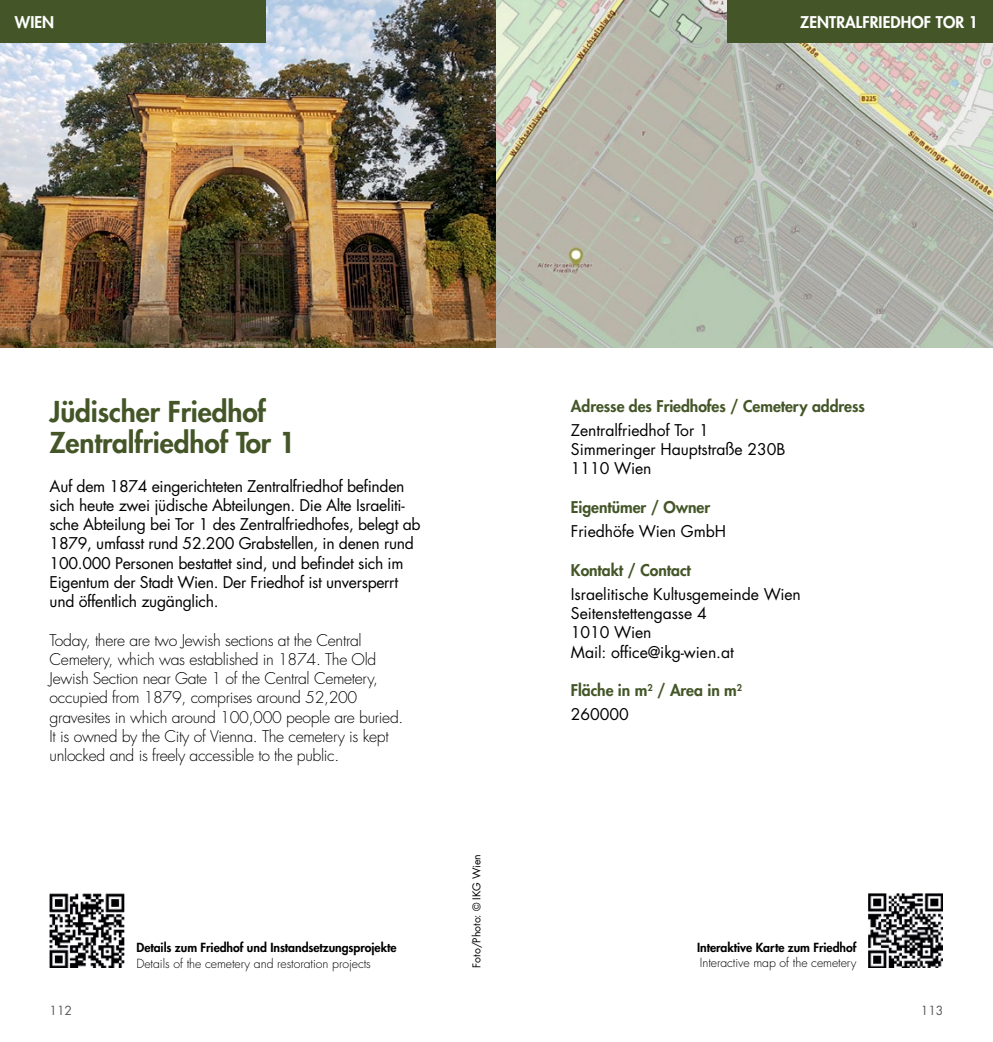
<style>
.page{position:relative;width:993px;height:1042px;background:#fff}
.page>*{position:absolute;margin:0;border:0;box-sizing:border-box;transform-origin:0 0}
.t1{font:800 28px/31.5px "Futura Std";letter-spacing:-.005em;color:#445628}
.t2{font:15.75px/19.2px "Futura Std";letter-spacing:-.02em;color:#000}
.t3{font:300 15.75px/19.2px "Futura Std";letter-spacing:-.02em;color:#000}
.t4{font:800 15.75px/24.3px "Futura Std";letter-spacing:-.005em;color:#445628}
.t5{font:800 15.75px "Futura Std";letter-spacing:.005em;color:#fff}
.t6{font:800 12.25px "Futura Std";letter-spacing:-.005em;color:#000}
.t7{font:300 12.25px "Futura Std";letter-spacing:-.005em;color:#000}
.t8{font:12.25px "Futura Std";letter-spacing:-.01em;color:#58595b}
.t9{font:10.5px "Futura Std";letter-spacing:-.005em;color:#000}
.s1{font-weight:400;color:#000}
</style>
<div class="page">
<img style="left:0;top:0;width:496px;height:347px">
<div style="left:0;top:0;width:265px;height:42px;background:#445628"></div>
<img style="left:50px;top:893px;width:74px;height:74px">
<svg style="left:496px;top:0;width:496px;height:347px;background:#b8baae"></svg>
<div style="left:727px;top:0;width:265px;height:42px;background:#445628"></div>
<img style="left:868px;top:893px;width:74px;height:74px">
<p class="t5" style="left:15px;top:12px;width:39px">WIEN</p>
<p class="t5" style="left:800px;top:12px;width:179px">ZENTRALFRIEDHOF TOR 1</p>
<h1 class="t1" style="left:50px;top:396px;width:247px">Jüdischer Friedhof<br>Zentralfriedhof Tor 1</h1>
<p class="t2" style="left:50px;top:476px;width:372px">Auf dem 1874 eingerichteten Zentralfriedhof befinden sich heute zwei jüdische Abteilungen. Die Alte Israeliti&shy;sche Abteilung bei Tor 1 des Zentralfriedhofes, belegt ab 1879, umfasst rund 52.200 Grabstellen, in denen rund 100.000 Personen bestattet sind, und befindet sich im Eigentum der Stadt Wien. Der Friedhof ist unversperrt und öffentlich zugänglich.</p>
<p class="t3" style="left:50px;top:631px;width:355px">Today, there are two Jewish sections at the Central Cemetery, which was established in 1874. The Old Jewish Section near Gate 1 of the Central Cemetery, occupied from 1879, comprises around 52,200 gravesites in which around 100,000 people are buried.<br>It is owned by the City of Vienna. The cemetery is kept unlocked and is freely accessible to the public.</p>
<p class="t6" style="left:136px;top:939px;width:261px">Details zum Friedhof und Instandsetzungsprojekte</p>
<p class="t7" style="left:136px;top:955px;width:236px">Details of the cemetery and restoration projects</p>
<p class="t9" style="left:469px;top:967px;width:115px;rotate:-90deg">Foto/Photo: © IKG Wien</p>
<p class="t4" style="left:570px;top:394px;width:295px">Adresse des Friedhofes / Cemetery address</p>
<p class="t2" style="left:570px;top:420px;width:216px">Zentralfriedhof Tor 1<br>Simmeringer Hauptstraße 230B<br>1110 Wien</p>
<p class="t4" style="left:570px;top:495px;width:141px">Eigentümer / Owner</p>
<p class="t2" style="left:570px;top:522px;width:156px">Friedhöfe Wien GmbH</p>
<p class="t4" style="left:570px;top:557px;width:122px">Kontakt / Contact</p>
<p class="t2" style="left:570px;top:584px;width:231px">Israelitische Kultusgemeinde Wien<br>Seitenstettengasse 4<br>1010 Wien<br>Mail: office@ikg-wien.at</p>
<p class="t4" style="left:570px;top:678px;width:172px">Fläche in m<sup>2</sup> / Area in m<sup>2<br></sup><span class="s1">260000</span></p>
<p class="t6" style="left:697px;top:939px;width:161px">Interaktive Karte zum Friedhof</p>
<p class="t7" style="left:699px;top:955px;width:158px">Interactive map of the cemetery</p>
<p class="t8" style="left:50px;top:1002px;width:24px">112</p>
<p class="t8" style="left:920px;top:1002px;width:24px">113</p>
</div>
